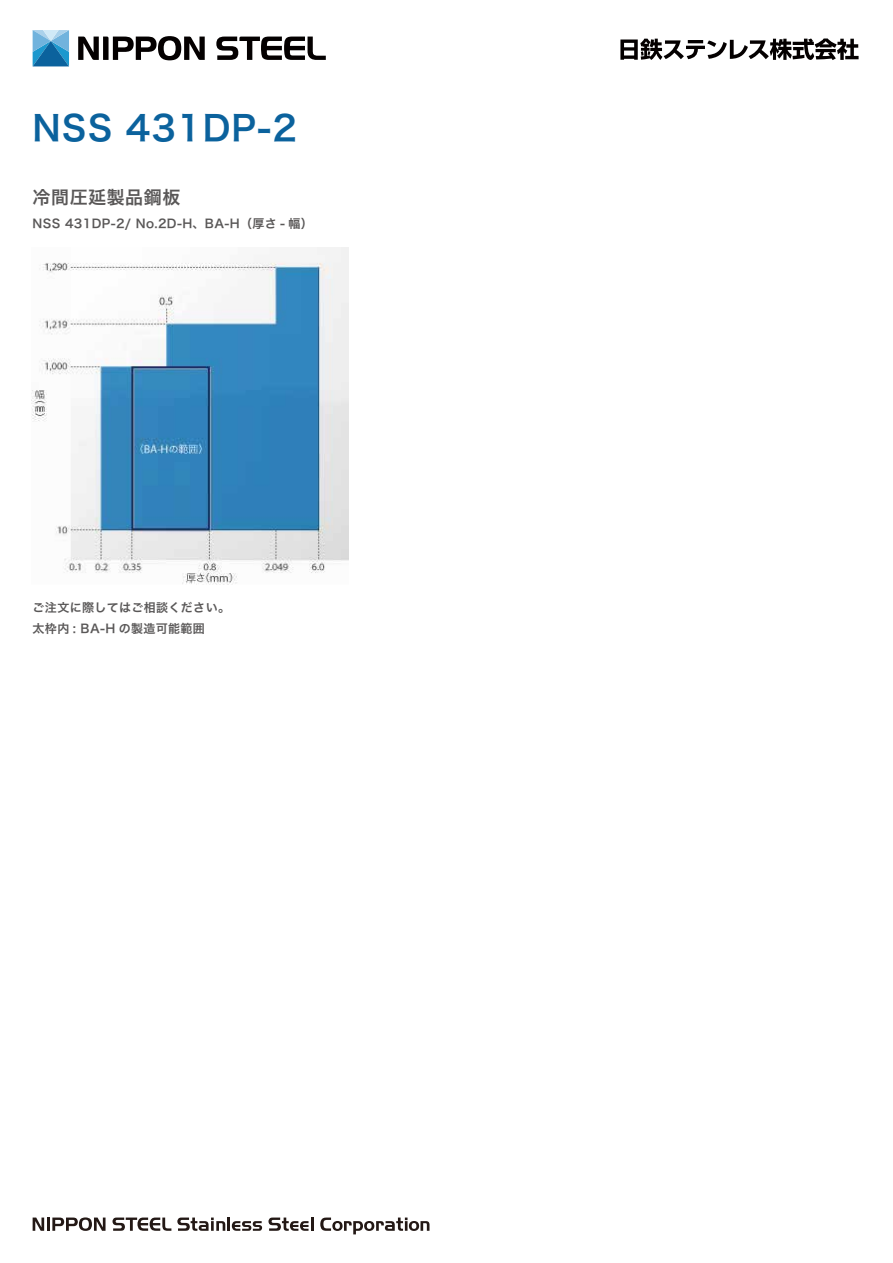
<style>
.page{position:relative;width:893px;height:1263px;background:#fff}
.page>*{position:absolute;margin:0;border:0;box-sizing:border-box;transform-origin:0 0}
.t1{font:34.5px "Hira Kaku Pro W6";letter-spacing:.03em;color:#0b629d}
.t2{font:18px "Hira Kaku Pro W6";letter-spacing:.03em;color:#595757}
.t3{font:12px/21px "Hira Kaku Pro W6";letter-spacing:.03em;color:#595757}
</style>
<div class="page">
<img style="left:31px;top:248px;width:318px;height:337px">
<svg style="left:33px;top:30px;width:36px;height:36px"></svg>
<svg style="left:78px;top:36px;width:127px;height:24px"></svg>
<svg style="left:216px;top:37px;width:110px;height:23px"></svg>
<svg style="left:620px;top:39px;width:239px;height:21px"></svg>
<svg style="left:33px;top:1217px;width:11px;height:14px"></svg>
<hr style="left:47px;top:1217px;width:3px;height:14px;background:#231815">
<svg style="left:52px;top:1217px;width:54px;height:14px"></svg>
<svg style="left:113px;top:1217px;width:58px;height:14px"></svg>
<svg style="left:177px;top:1217px;width:85px;height:14px"></svg>
<svg style="left:268px;top:1217px;width:45px;height:14px"></svg>
<svg style="left:320px;top:1217px;width:109px;height:17px"></svg>
<h1 class="t1" style="left:33px;top:97px;width:266px">NSS 431DP-2</h1>
<h2 class="t2" style="left:33px;top:181px;width:149px">冷間圧延製品鋼板</h2>
<p class="t3" style="left:33px;top:212px;width:282px">NSS 431DP-2/ No.2D-H、BA-H（厚さ - 幅）</p>
<p class="t3" style="left:33px;top:596px;width:199px">ご注文に際してはご相談ください。太枠内 : BA-H の製造可能範囲</p>
</div>
